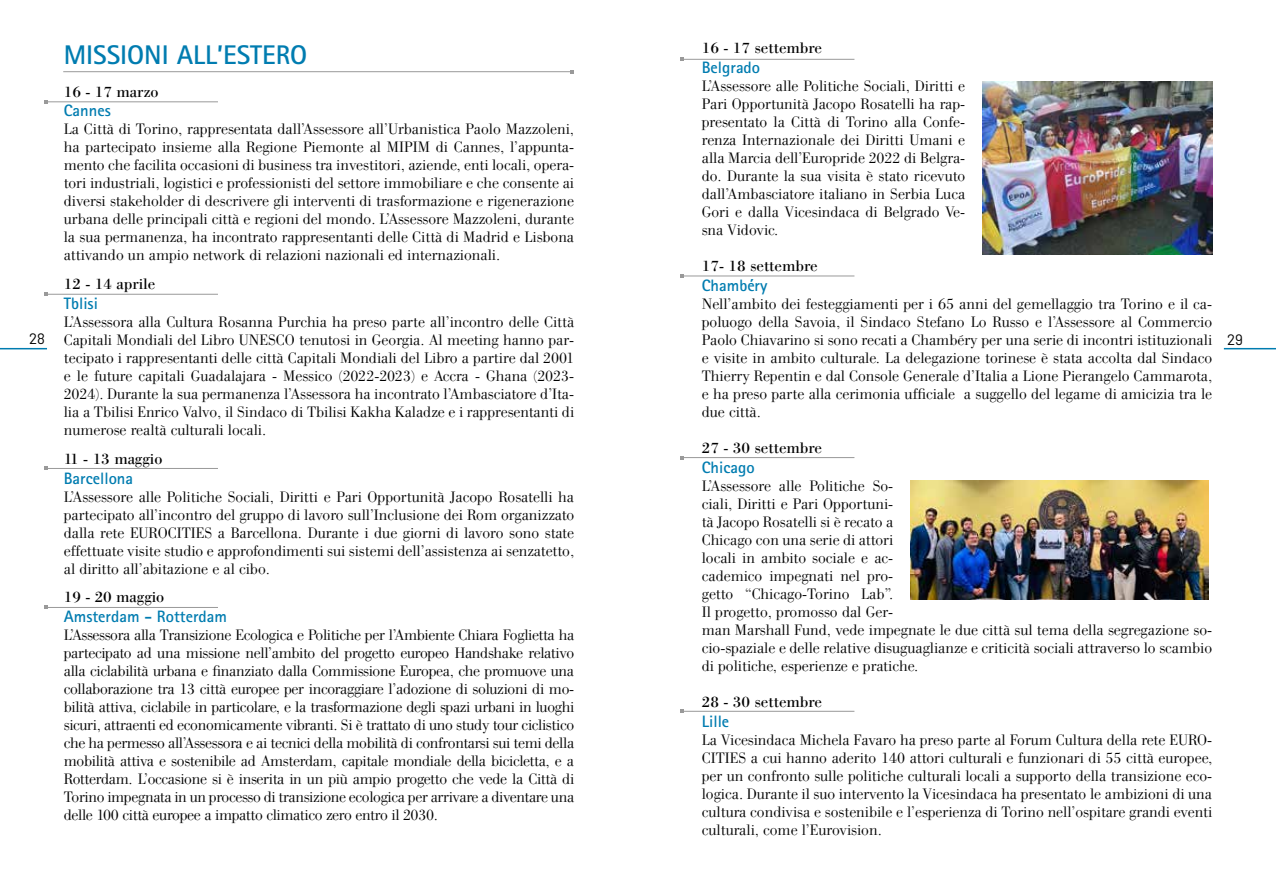
<style>
.page{position:relative;width:1276px;height:893px;background:#fff}
.page>*{position:absolute;margin:0;border:0;box-sizing:border-box;transform-origin:0 0}
.t1{font:700 27px "Rotis Sans Serif";color:#007cb0}
.t2{font:700 16.5px "Rotis Sans Serif";color:#007cb0}
.t3{font:300 15px/18px "WTC Our Bodoni";color:#000;text-align:justify}
.t4{font:15px "WTC Our Bodoni";color:#000}
.t5{font:15px "Barlow";color:#000}
</style>
<div class="page">
<hr style="left:0;top:348px;width:47px;height:1px;background:#007cb0">
<hr style="left:1224px;top:348px;width:52px;height:1px;background:#007cb0">
<hr style="left:63px;top:71px;width:508px;height:1px;background:#999">
<img style="left:982px;top:82px;width:230px;height:173px">
<img style="left:910px;top:480px;width:298px;height:119px">
<hr style="left:46px;top:101px;width:172px;height:1px;background:#999">
<hr style="left:682px;top:59px;width:172px;height:1px;background:#999">
<hr style="left:682px;top:276px;width:172px;height:1px;background:#999">
<hr style="left:682px;top:457px;width:172px;height:1px;background:#999">
<hr style="left:682px;top:711px;width:172px;height:1px;background:#999">
<hr style="left:46px;top:294px;width:172px;height:1px;background:#999">
<hr style="left:46px;top:468px;width:172px;height:1px;background:#999">
<hr style="left:46px;top:607px;width:172px;height:1px;background:#999">
<p class="t4" style="left:702px;top:39px;width:122px">16 - 17 settembre</p>
<p class="t2" style="left:702px;top:57px;width:60px">Belgrado</p>
<p class="t3" style="left:702px;top:77px;width:265px">L’Assessore alle Politiche Sociali, Diritti e Pari Opportunità Jacopo Rosatelli ha rap&shy;presentato la Città di Torino alla Confe&shy;renza Internazionale dei Diritti Umani e alla Marcia dell’Europride 2022 di Belgra&shy;do. Durante la sua visita è stato ricevuto dall’Ambasciatore italiano in Serbia Luca Gori e dalla Vicesindaca di Belgrado Ve&shy;sna Vidovic.</p>
<p class="t4" style="left:702px;top:257px;width:117px">17- 18 settembre</p>
<p class="t2" style="left:702px;top:275px;width:67px">Chambéry</p>
<p class="t3" style="left:702px;top:295px;width:512px">Nell’ambito dei festeggiamenti per i 65 anni del gemellaggio tra Torino e il ca&shy;poluogo della Savoia, il Sindaco Stefano Lo Russo e l’Assessore al Commercio Paolo Chiavarino si sono recati a Chambéry per una serie di incontri istituzionali e visite in ambito culturale. La delegazione torinese è stata accolta dal Sindaco Thierry Repentin e dal Console Generale d’Italia a Lione Pierangelo Cammarota, e ha preso parte alla cerimonia ufficiale a suggello del legame di amicizia tra le due città.</p>
<p class="t4" style="left:702px;top:439px;width:122px">27 - 30 settembre</p>
<p class="t2" style="left:702px;top:457px;width:54px">Chicago</p>
<p class="t3" style="left:702px;top:477px;width:512px;text-align:left">L’Assessore alle Politiche So-<br>ciali, Diritti e Pari Opportuni-<br>tà Jacopo Rosatelli si è recato a<br>Chicago con una serie di attori<br>locali in ambito sociale e ac-<br>cademico impegnati nel pro-<br>getto “Chicago-Torino Lab”.<br>Il progetto, promosso dal Ger-<br>man Marshall Fund, vede impegnate le due città sul tema della segregazione so&shy;cio-spaziale e delle relative disuguaglianze e criticità sociali attraverso lo scambio di politiche, esperienze e pratiche.</p>
<p class="t4" style="left:702px;top:693px;width:122px">28 - 30 settembre</p>
<p class="t2" style="left:702px;top:710px;width:29px">Lille</p>
<p class="t3" style="left:702px;top:731px;width:512px">La Vicesindaca Michela Favaro ha preso parte al Forum Cultura della rete EURO-CITIES a cui hanno aderito 140 attori culturali e funzionari di 55 città europee, per un confronto sulle politiche culturali locali a supporto della transizione eco&shy;logica. Durante il suo intervento la Vicesindaca ha presentato le ambizioni di una cultura condivisa e sostenibile e l’esperienza di Torino nell’ospitare grandi eventi culturali, come l’Eurovision.</p>
<h1 class="t1" style="left:64px;top:38px;width:245px">MISSIONI ALL’ESTERO</h1>
<p class="t4" style="left:64px;top:83px;width:96px">16 - 17 marzo</p>
<p class="t2" style="left:64px;top:100px;width:49px">Cannes</p>
<p class="t3" style="left:64px;top:120px;width:512px">La Città di Torino, rappresentata dall’Assessore all’Urbanistica Paolo Mazzoleni, ha partecipato insieme alla Regione Piemonte al MIPIM di Cannes, l’appunta&shy;mento che facilita occasioni di business tra investitori, aziende, enti locali, opera&shy;tori industriali, logistici e professionisti del settore immobiliare e che consente ai diversi stakeholder di descrivere gli interventi di trasformazione e rigenerazione urbana delle principali città e regioni del mondo. L’Assessore Mazzoleni, durante la sua permanenza, ha incontrato rappresentanti delle Città di Madrid e Lisbona attivando un ampio network di relazioni nazionali ed internazionali.</p>
<p class="t4" style="left:64px;top:275px;width:93px">12 - 14 aprile</p>
<p class="t2" style="left:64px;top:293px;width:36px">Tblisi</p>
<p class="t3" style="left:64px;top:313px;width:512px">L’Assessora alla Cultura Rosanna Purchia ha preso parte all’incontro delle Città Capitali Mondiali del Libro UNESCO tenutosi in Georgia. Al meeting hanno par&shy;tecipato i rappresentanti delle città Capitali Mondiali del Libro a partire dal 2001 e le future capitali Guadalajara - Messico (2022-2023) e Accra - Ghana (2023- 2024). Durante la sua permanenza l’Assessora ha incontrato l’Ambasciatore d’Ita&shy;lia a Tbilisi Enrico Valvo, il Sindaco di Tbilisi Kakha Kaladze e i rappresentanti di numerose realtà culturali locali.</p>
<p class="t4" style="left:64px;top:450px;width:100px">11 - 13 maggio</p>
<p class="t2" style="left:64px;top:467px;width:71px">Barcellona</p>
<p class="t3" style="left:64px;top:488px;width:512px">L’Assessore alle Politiche Sociali, Diritti e Pari Opportunità Jacopo Rosatelli ha partecipato all’incontro del gruppo di lavoro sull’Inclusione dei Rom organizzato dalla rete EUROCITIES a Barcellona. Durante i due giorni di lavoro sono state effettuate visite studio e approfondimenti sui sistemi dell’assistenza ai senzatetto, al diritto all’abitazione e al cibo.</p>
<p class="t4" style="left:64px;top:588px;width:102px">19 - 20 maggio</p>
<p class="t2" style="left:64px;top:606px;width:165px">Amsterdam - Rotterdam</p>
<p class="t3" style="left:64px;top:626px;width:512px">L’Assessora alla Transizione Ecologica e Politiche per l’Ambiente Chiara Foglietta ha partecipato ad una missione nell’ambito del progetto europeo Handshake relativo alla ciclabilità urbana e finanziato dalla Commissione Europea, che promuove una collaborazione tra 13 città europee per incoraggiare l’adozione di soluzioni di mo&shy;bilità attiva, ciclabile in particolare, e la trasformazione degli spazi urbani in luoghi sicuri, attraenti ed economicamente vibranti. Si è trattato di uno study tour ciclistico che ha permesso all’Assessora e ai tecnici della mobilità di confrontarsi sui temi della mobilità attiva e sostenibile ad Amsterdam, capitale mondiale della bicicletta, e a Rotterdam. L’occasione si è inserita in un più ampio progetto che vede la Città di Torino impegnata in un processo di transizione ecologica per arrivare a diventare una delle 100 città europee a impatto climatico zero entro il 2030.</p>
<p class="t5" style="left:29px;top:330px;width:17px">28</p>
<p class="t5" style="left:1227px;top:330px;width:17px">29</p>
</div>
